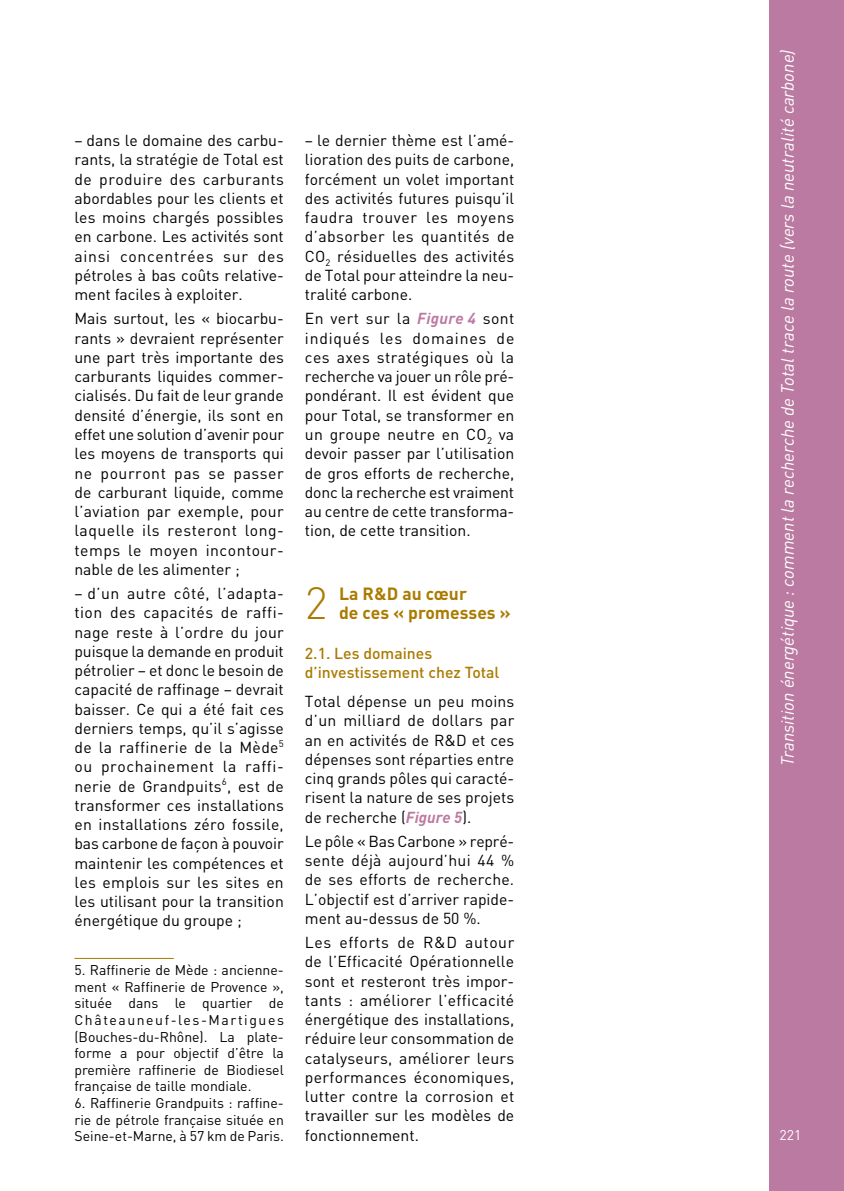
<style>
.page{position:relative;width:844px;height:1191px;background:#fff}
.page>*{position:absolute;margin:0;border:0;box-sizing:border-box;transform-origin:0 0}
.Intertitre_1{font:300 44.45px "DIN";color:#aa7b00}
.t1{font:italic 17.5px "DIN";color:#fff}
.Intertitre_1-2{font:700 17.5px/19.2px "DIN";color:#aa7b00}
.Texte_courant{font:15.75px/19.2px "DIN";color:#000;text-align:justify}
.Intertitre_2{font:500 15.75px/19.2px "DIN";color:#aa7b00}
.Notes{font:14px/16.6px "DIN";color:#000;text-align:justify}
.t2{font:14px "DIN";color:#fff}
.s1{font-weight:700;font-style:italic;color:#bb7aa1}
</style>
<div class="page">
<div style="left:769px;top:0;width:74px;height:1191px;background:#bb7aa1"></div>
<hr style="left:74px;top:958px;width:100px;height:1px;background:#aa7b00">
<p class="Texte_courant" style="left:74px;top:131px;width:211px">– dans le domaine des carbu&shy;rants, la stratégie de Total est de produire des carburants abordables pour les clients et les moins chargés possibles en carbone. Les activités sont ainsi concentrées sur des pétroles à bas coûts relative&shy;ment faciles à exploiter.</p>
<p class="Texte_courant" style="left:74px;top:309px;width:211px">Mais surtout, les « biocarbu&shy;rants » devraient représenter une part très importante des carburants liquides commer&shy;cialisés. Du fait de leur grande densité d’énergie, ils sont en effet une solution d’avenir pour les moyens de transports qui ne pourront pas se passer de carburant liquide, comme l’aviation par exemple, pour laquelle ils resteront long&shy;temps le moyen incontour&shy;nable de les alimenter ;</p>
<p class="Texte_courant" style="left:74px;top:583px;width:211px">– d’un autre côté, l’adapta&shy;tion des capacités de raffi&shy;nage reste à l’ordre du jour puisque la demande en produit pétrolier – et donc le besoin de capacité de raffinage – devrait baisser. Ce qui a été fait ces derniers temps, qu’il s’agisse de la raffinerie de la Mède<sup>5 </sup>ou prochainement la raffi&shy;nerie de Grandpuits<sup>6</sup>, est de transformer ces installations en installations zéro fossile, bas carbone de façon à pouvoir maintenir les compétences et les emplois sur les sites en les utilisant pour la transition énergétique du groupe ;</p>
<p class="Notes" style="left:74px;top:961px;width:211px">5. Raffinerie de Mède : ancienne&shy;ment « Raffinerie de Provence », située dans le quartier de Châteauneuf-les-Martigues (Bouches-du-Rhône). La plate&shy;forme a pour objectif d’être la première raffinerie de Biodiesel française de taille mondiale.</p>
<p class="Notes" style="left:74px;top:1094px;width:211px">6. Raffinerie Grandpuits : raffine&shy;rie de pétrole française située en Seine-et-Marne, à 57 km de Paris.</p>
<p class="Texte_courant" style="left:305px;top:131px;width:211px">– le dernier thème est l’amé&shy;lioration des puits de carbone, forcément un volet important des activités futures puisqu’il faudra trouver les moyens d’absorber les quantités de CO<sub>2</sub> résiduelles des activités de Total pour atteindre la neu&shy;tralité carbone.</p>
<p class="Texte_courant" style="left:305px;top:309px;width:211px">En vert sur la <span class="s1">Figure 4</span> sont indiqués les domaines de ces axes stratégiques où la recherche va jouer un rôle pré&shy;pondérant. Il est évident que pour Total, se transformer en un groupe neutre en CO<sub>2</sub> va devoir passer par l’utilisation de gros efforts de recherche, donc la recherche est vraiment au centre de cette transforma&shy;tion, de cette transition.</p>
<p class="Intertitre_1" style="left:305px;top:576px;width:24px">2</p>
<p class="Intertitre_1-2" style="left:339px;top:583px;width:173px">La R&amp;D au cœur<br>de ces « promesses »</p>
<p class="Intertitre_2" style="left:305px;top:642px;width:196px">2.1. Les domaines d’investissement chez Total</p>
<p class="Texte_courant" style="left:305px;top:691px;width:211px">Total dépense un peu moins d’un milliard de dollars par an en activités de R&amp;D et ces dépenses sont réparties entre cinq grands pôles qui caracté&shy;risent la nature de ses projets de recherche (<span class="s1">Figure 5</span>).</p>
<p class="Texte_courant" style="left:305px;top:831px;width:211px">Le pôle « Bas Carbone » repré&shy;sente déjà aujourd’hui 44 % de ses efforts de recherche.<br>L’objectif est d’arriver rapide&shy;ment au-dessus de 50 %.</p>
<p class="Texte_courant" style="left:305px;top:932px;width:211px">Les efforts de R&amp;D autour de l’Efficacité Opérationnelle sont et resteront très impor&shy;tants : améliorer l’efficacité énergétique des installations, réduire leur consommation de catalyseurs, améliorer leurs performances économiques, lutter contre la corrosion et travailler sur les modèles de fonctionnement.</p>
<p class="t1" style="left:776px;top:766px;width:718px;rotate:-90deg">Transition énergétique : comment la recherche de Total trace la route (vers la neutralité carbone)</p>
<p class="t2" style="left:779px;top:1125px;width:23px">221</p>
</div>
